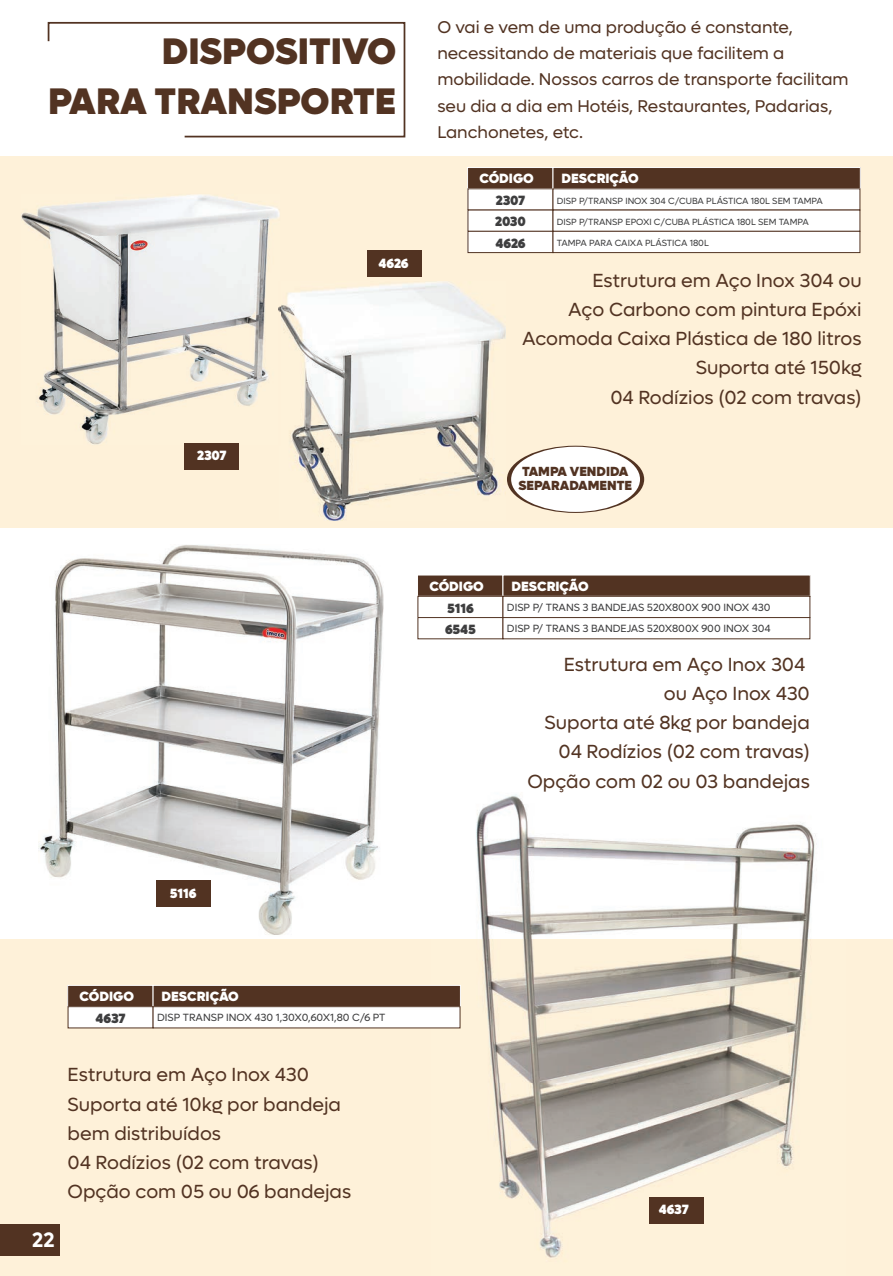
<style>
.page{position:relative;width:893px;height:1276px;background:#fff}
.page>*{position:absolute;margin:0;border:0;box-sizing:border-box;transform-origin:0 0}
.t1{font:900 37.05px/49.2px "Lufga";color:#523322;text-align:right}
.t2{font:600 21px "Lufga";color:#fff}
.t3{font:19.05px/29.2px "Lufga";color:#523322;text-align:right}
.t4{font:17.1px/26.1px "Lufga";color:#523322}
.t5{font:900 13.5px "Lufga";color:#fff}
.t6{font:900 13.5px "Lufga";letter-spacing:-.005em;color:#3e3e3f}
.t7{font:900 13.2px/13.2px "Lufga";color:#523322}
.t8{font:10.5px "Lufga";color:#3e3e3f}
.t9{font:9px "Lufga";letter-spacing:-.005em;color:#3e3e3f}
</style>
<div class="page">
<div style="left:0;top:156px;width:893px;height:371px;background:#fef1d9"></div>
<div style="left:0;top:939px;width:893px;height:337px;background:#fef1d9"></div>
<img style="left:431px;top:794px;width:385px;height:464px">
<img style="left:21px;top:194px;width:259px;height:251px">
<img style="left:39px;top:545px;width:345px;height:390px">
<svg style="left:47px;top:21px;width:359px;height:117px"></svg>
<div style="left:0;top:1224px;width:60px;height:31px;background:#523322"></div>
<div style="left:184px;top:443px;width:55px;height:26px;background:#523322"></div>
<div style="left:649px;top:1197px;width:54px;height:26px;background:#523322"></div>
<div style="left:156px;top:881px;width:55px;height:26px;background:#523322"></div>
<div style="left:468px;top:167px;width:85px;height:22px;background:#523322"></div>
<div style="left:467px;top:167px;width:86px;height:22px;border:1px solid #fff"></div>
<div style="left:468px;top:189px;width:85px;height:21px;background:#fff"></div>
<div style="left:553px;top:167px;width:307px;height:22px;background:#523322"></div>
<div style="left:553px;top:167px;width:307px;height:22px;border:1px solid #fff"></div>
<div style="left:553px;top:189px;width:307px;height:21px;background:#fff"></div>
<div style="left:468px;top:210px;width:85px;height:21px;background:#fff"></div>
<div style="left:553px;top:210px;width:307px;height:21px;background:#fff"></div>
<div style="left:468px;top:231px;width:85px;height:22px;background:#fff"></div>
<div style="left:468px;top:231px;width:85px;height:22px;border:1px solid #523322"></div>
<div style="left:553px;top:231px;width:307px;height:22px;background:#fff"></div>
<div style="left:553px;top:231px;width:307px;height:22px;border:1px solid #523322"></div>
<div style="left:68px;top:985px;width:85px;height:21px;background:#523322"></div>
<div style="left:67px;top:985px;width:86px;height:22px;border:1px solid #fff"></div>
<div style="left:153px;top:985px;width:307px;height:21px;background:#523322"></div>
<div style="left:153px;top:985px;width:308px;height:22px;border:1px solid #fff"></div>
<div style="left:68px;top:1006px;width:85px;height:22px;background:#fff"></div>
<div style="left:68px;top:1006px;width:85px;height:22px;border:1px solid #523322"></div>
<div style="left:153px;top:1006px;width:307px;height:22px;background:#fff"></div>
<div style="left:153px;top:1006px;width:307px;height:22px;border:1px solid #523322"></div>
<div style="left:417px;top:575px;width:86px;height:21px;background:#523322"></div>
<div style="left:503px;top:575px;width:307px;height:21px;background:#523322"></div>
<div style="left:418px;top:596px;width:85px;height:22px;border:1px solid #523322"></div>
<div style="left:503px;top:596px;width:307px;height:22px;border:1px solid #523322"></div>
<div style="left:418px;top:617px;width:85px;height:22px;border:1px solid #523322"></div>
<div style="left:503px;top:617px;width:307px;height:22px;border:1px solid #523322"></div>
<img style="left:280px;top:282px;width:225px;height:239px">
<img style="left:279px;top:282px;width:1px;height:163px">
<svg style="left:507px;top:446px;width:137px;height:67px"></svg>
<div style="left:511px;top:447px;width:129px;height:65px;background:#fff;border-radius:50%"></div>
<div style="left:367px;top:251px;width:55px;height:26px;background:#523322"></div>
<h1 class="t1" style="left:48px;top:27px;width:349px">DISPOSITIVO<br>PARA TRANSPORTE</h1>
<p class="t5" style="left:197px;top:447px;width:31px">2307</p>
<p class="t5" style="left:378px;top:255px;width:32px">4626</p>
<p class="t4" style="left:437px;top:14px;width:413px">O vai e vem de uma produção é constante, necessitando de materiais que facilitem a mobilidade. Nossos carros de transporte facilitam seu dia a dia em Hotéis, Restaurantes, Padarias, Lanchonetes, etc.</p>
<p class="t5" style="left:479px;top:170px;width:56px">CÓDIGO</p>
<p class="t5" style="left:561px;top:170px;width:79px">DESCRIÇÃO</p>
<p class="t6" style="left:496px;top:192px;width:31px">2307</p>
<p class="t9" style="left:557px;top:195px;width:267px">DISP P/TRANSP INOX 304 C/CUBA PLÁSTICA 180L SEM TAMPA</p>
<p class="t6" style="left:495px;top:213px;width:32px">2030</p>
<p class="t9" style="left:557px;top:217px;width:253px">DISP P/TRANSP EPOXI C/CUBA PLÁSTICA 180L SEM TAMPA</p>
<p class="t6" style="left:495px;top:235px;width:32px">4626</p>
<p class="t9" style="left:557px;top:238px;width:153px">TAMPA PARA CAIXA PLÁSTICA 180L</p>
<p class="t3" style="left:522px;top:266px;width:341px">Estrutura em Aço Inox 304 ou<br>Aço Carbono com pintura Epóxi<br>Acomoda Caixa Plástica de 180 litros<br>Suporta até 150kg<br>04 Rodízios (02 com travas)</p>
<p class="t7" style="left:518px;top:465px;width:115px">TAMPA VENDIDA<br>SEPARADAMENTE</p>
<p class="t5" style="left:429px;top:578px;width:56px">CÓDIGO</p>
<p class="t5" style="left:511px;top:578px;width:79px">DESCRIÇÃO</p>
<p class="t6" style="left:447px;top:599px;width:28px">5116</p>
<p class="t8" style="left:507px;top:601px;width:265px">DISP P/ TRANS 3 BANDEJAS 520X800X 900 INOX 430</p>
<p class="t6" style="left:445px;top:621px;width:32px">6545</p>
<p class="t8" style="left:507px;top:623px;width:265px">DISP P/ TRANS 3 BANDEJAS 520X800X 900 INOX 304</p>
<p class="t3" style="left:527px;top:650px;width:284px">Estrutura em Aço Inox 304<br>ou Aço Inox 430<br>Suporta até 8kg por bandeja<br>04 Rodízios (02 com travas)<br>Opção com 02 ou 03 bandejas</p>
<p class="t5" style="left:170px;top:885px;width:28px">5116</p>
<p class="t5" style="left:80px;top:988px;width:56px">CÓDIGO</p>
<p class="t5" style="left:162px;top:988px;width:79px">DESCRIÇÃO</p>
<p class="t6" style="left:96px;top:1010px;width:31px">4637</p>
<p class="t8" style="left:157px;top:1011px;width:230px">DISP TRANSP INOX 430 1,30X0,60X1,80 C/6 PT</p>
<p class="t2" style="left:32px;top:1227px;width:24px">22</p>
<p class="t3" style="left:68px;top:1060px;width:285px;text-align:left">Estrutura em Aço Inox 430<br>Suporta até 10kg por bandeja bem distribuídos<br>04 Rodízios (02 com travas)<br>Opção com 05 ou 06 bandejas</p>
<p class="t5" style="left:659px;top:1201px;width:31px">4637</p>
</div>
